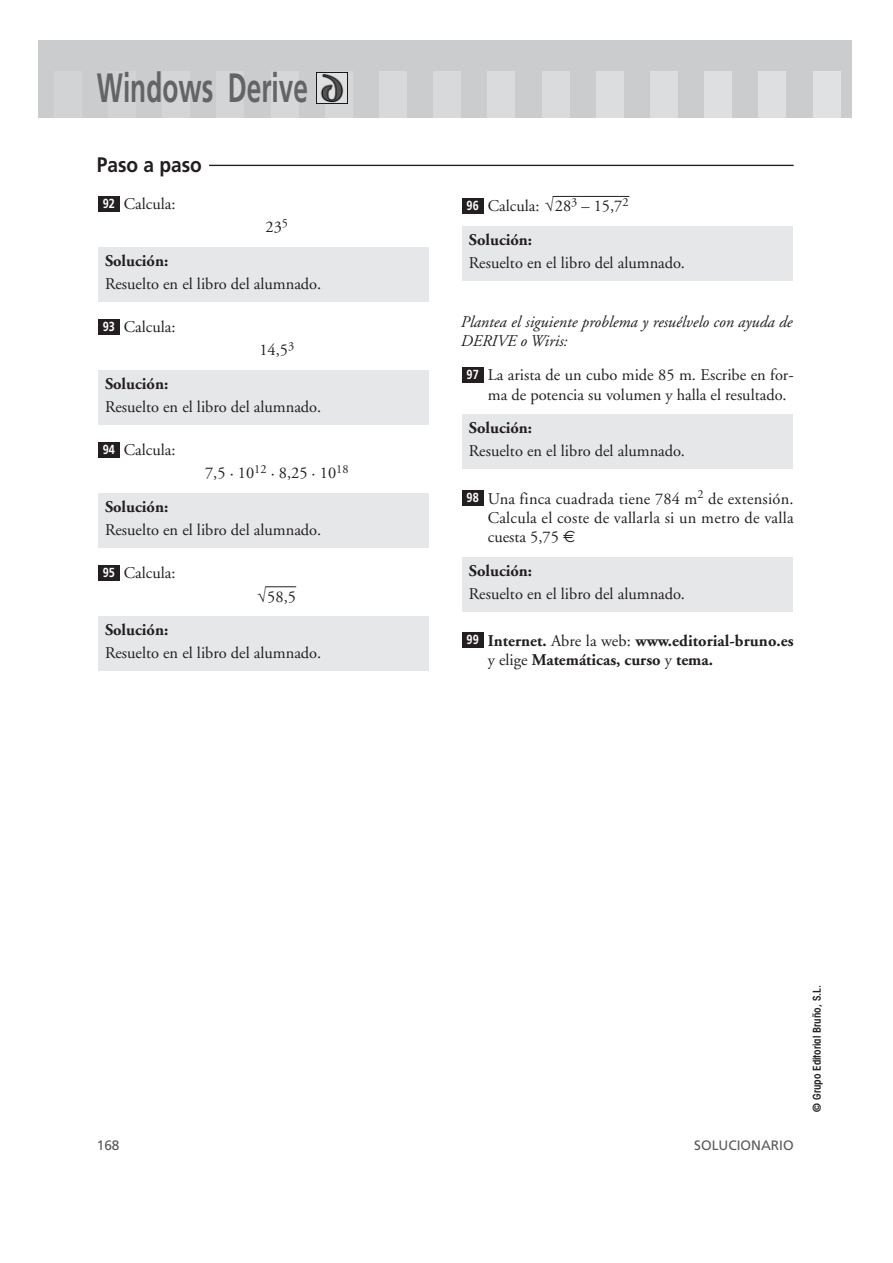
<style>
.page{position:relative;width:893px;height:1263px;background:#fff}
.page>*{position:absolute;margin:0;border:0;box-sizing:border-box;transform-origin:0 0}
.t1{font:700 40.95px "Frutiger";color:#636466;scale:.64 1}
.t2{font:700 21px "Frutiger";color:#231f20;scale:.91 1}
.t3{font:16.35px/19px "Adobe Garamond";color:#231f20}
.t4{font:700 16.35px/19px "Adobe Garamond";color:#231f20}
.t5{font:italic 16.35px/19px "Adobe Garamond";color:#231f20}
.t6{font:13.65px "Frutiger";color:#58595b}
.t7{font:700 13.05px "Frutiger";color:#fff;scale:.83 1}
.t8{font:600 condensed 10.95px "Avant Garde";color:#231f20}
.s1{font-family:"Euro Sans"}
.s2{font-weight:400}
</style>
<div class="page">
<div style="left:462px;top:633px;width:21px;height:15px;background:#231f20"></div>
<div style="left:462px;top:557px;width:330px;height:54px;background:#e6e7e8"></div>
<div style="left:462px;top:491px;width:21px;height:15px;background:#231f20"></div>
<div style="left:462px;top:415px;width:330px;height:54px;background:#e6e7e8"></div>
<div style="left:462px;top:367px;width:21px;height:16px;background:#231f20"></div>
<div style="left:462px;top:226px;width:330px;height:55px;background:#e6e7e8"></div>
<hr style="left:552px;top:196px;width:77px;height:1px;background:#231f20">
<div style="left:462px;top:198px;width:21px;height:16px;background:#231f20"></div>
<div style="left:98px;top:617px;width:330px;height:54px;background:#e6e7e8"></div>
<hr style="left:265px;top:587px;width:31px;height:1px;background:#231f20">
<div style="left:98px;top:565px;width:21px;height:16px;background:#231f20"></div>
<div style="left:98px;top:494px;width:330px;height:54px;background:#e6e7e8"></div>
<div style="left:98px;top:442px;width:21px;height:16px;background:#231f20"></div>
<div style="left:98px;top:370px;width:330px;height:55px;background:#e6e7e8"></div>
<div style="left:98px;top:319px;width:21px;height:16px;background:#231f20"></div>
<div style="left:98px;top:247px;width:330px;height:55px;background:#e6e7e8"></div>
<div style="left:98px;top:196px;width:21px;height:16px;background:#231f20"></div>
<hr style="left:209px;top:165px;width:584px;height:1px;background:#231f20">
<div style="left:39px;top:40px;width:812px;height:77px;background:#cbccce"></div>
<div style="left:54px;top:71px;width:27px;height:46px;background:#d1d3d4"></div>
<div style="left:108px;top:71px;width:27px;height:46px;background:#d1d3d4"></div>
<div style="left:163px;top:71px;width:27px;height:46px;background:#d4d5d7"></div>
<div style="left:217px;top:71px;width:27px;height:46px;background:#d4d5d7"></div>
<div style="left:271px;top:71px;width:27px;height:46px;background:#d5d7d8"></div>
<div style="left:325px;top:71px;width:27px;height:46px;background:#d5d7d8"></div>
<div style="left:379px;top:71px;width:27px;height:46px;background:#d8d9db"></div>
<div style="left:433px;top:71px;width:27px;height:46px;background:#d8d9db"></div>
<div style="left:488px;top:71px;width:27px;height:46px;background:#d9dbdc"></div>
<div style="left:542px;top:71px;width:27px;height:46px;background:#d9dbdc"></div>
<div style="left:596px;top:71px;width:27px;height:46px;background:#dcddde"></div>
<div style="left:650px;top:71px;width:27px;height:46px;background:#dcddde"></div>
<div style="left:704px;top:71px;width:27px;height:46px;background:#dedfe0"></div>
<div style="left:758px;top:71px;width:27px;height:46px;background:#dedfe0"></div>
<div style="left:813px;top:71px;width:27px;height:46px;background:#e0e1e2"></div>
<img style="left:317px;top:72px;width:30px;height:31px">
<h1 class="t1" style="left:97px;top:71px;width:331px">Windows Derive</h1>
<p class="t2" style="left:97px;top:156px;width:117px">Paso a paso</p>
<p class="t7" style="left:103px;top:198px;width:16px">92</p>
<p class="t3" style="left:124px;top:196px;width:53px">Calcula:</p>
<p class="t3" style="left:265px;top:219px;width:24px">23<sup>5</sup></p>
<p class="t4" style="left:105px;top:253px;width:65px">Solución:</p>
<p class="t3" style="left:105px;top:276px;width:218px">Resuelto en el libro del alumnado.</p>
<p class="t7" style="left:103px;top:321px;width:16px">93</p>
<p class="t3" style="left:124px;top:319px;width:53px">Calcula:</p>
<p class="t3" style="left:259px;top:342px;width:36px">14,5<sup>3</sup></p>
<p class="t4" style="left:105px;top:376px;width:65px">Solución:</p>
<p class="t3" style="left:105px;top:399px;width:218px">Resuelto en el libro del alumnado.</p>
<p class="t7" style="left:103px;top:444px;width:16px">94</p>
<p class="t3" style="left:124px;top:442px;width:53px">Calcula:</p>
<p class="t3" style="left:205px;top:465px;width:145px">7,5 · 10<sup>12</sup> · 8,25 · 10<sup>18</sup></p>
<p class="t4" style="left:105px;top:499px;width:65px">Solución:</p>
<p class="t3" style="left:105px;top:522px;width:218px">Resuelto en el libro del alumnado.</p>
<p class="t7" style="left:103px;top:567px;width:16px">95</p>
<p class="t3" style="left:124px;top:565px;width:53px">Calcula:</p>
<p class="t3" style="left:257px;top:588px;width:40px">√58,5</p>
<p class="t4" style="left:105px;top:622px;width:65px">Solución:</p>
<p class="t3" style="left:105px;top:645px;width:218px">Resuelto en el libro del alumnado.</p>
<p class="t7" style="left:466px;top:200px;width:16px">96</p>
<p class="t3" style="left:488px;top:198px;width:142px">Calcula: √28<sup>3</sup> – 15,7<sup>2</sup></p>
<p class="t4" style="left:469px;top:232px;width:65px">Solución:</p>
<p class="t3" style="left:469px;top:255px;width:218px">Resuelto en el libro del alumnado.</p>
<p class="t5" style="left:460px;top:314px;width:333px">Plantea el siguiente problema y resuélvelo con ayuda de<br>DERIVE o Wiris:</p>
<p class="t3" style="left:487px;top:367px;width:307px">La arista de un cubo mide 85 m. Escribe en for&shy;ma de potencia su volumen y halla el resultado.</p>
<p class="t7" style="left:466px;top:369px;width:16px">97</p>
<p class="t4" style="left:469px;top:420px;width:65px">Solución:</p>
<p class="t3" style="left:469px;top:443px;width:218px">Resuelto en el libro del alumnado.</p>
<p class="t7" style="left:466px;top:492px;width:16px">98</p>
<p class="t3" style="left:488px;top:490px;width:307px;text-align:justify">Una finca cuadrada tiene 784 m<sup>2</sup> de extensión.<br>Calcula el coste de vallarla si un metro de valla cuesta 5,75 <span class="s1">€</span></p>
<p class="t4" style="left:469px;top:562px;width:65px">Solución:</p>
<p class="t3" style="left:469px;top:585px;width:218px">Resuelto en el libro del alumnado.</p>
<p class="t7" style="left:466px;top:635px;width:16px">99</p>
<p class="t4" style="left:488px;top:633px;width:307px">Internet. <span class="s2">Abre la web:</span> www.editorial-bruno.es <span class="s2">y elige</span> Matemáticas, curso <span class="s2">y</span> tema.</p>
<p class="t6" style="left:97px;top:1140px;width:24px">168</p>
<p class="t6" style="left:694px;top:1140px;width:101px">SOLUCIONARIO</p>
<p class="t8" style="left:813px;top:1112px;width:129px;rotate:-90deg">© Grupo Editorial Bruño, S.L.</p>
</div>
